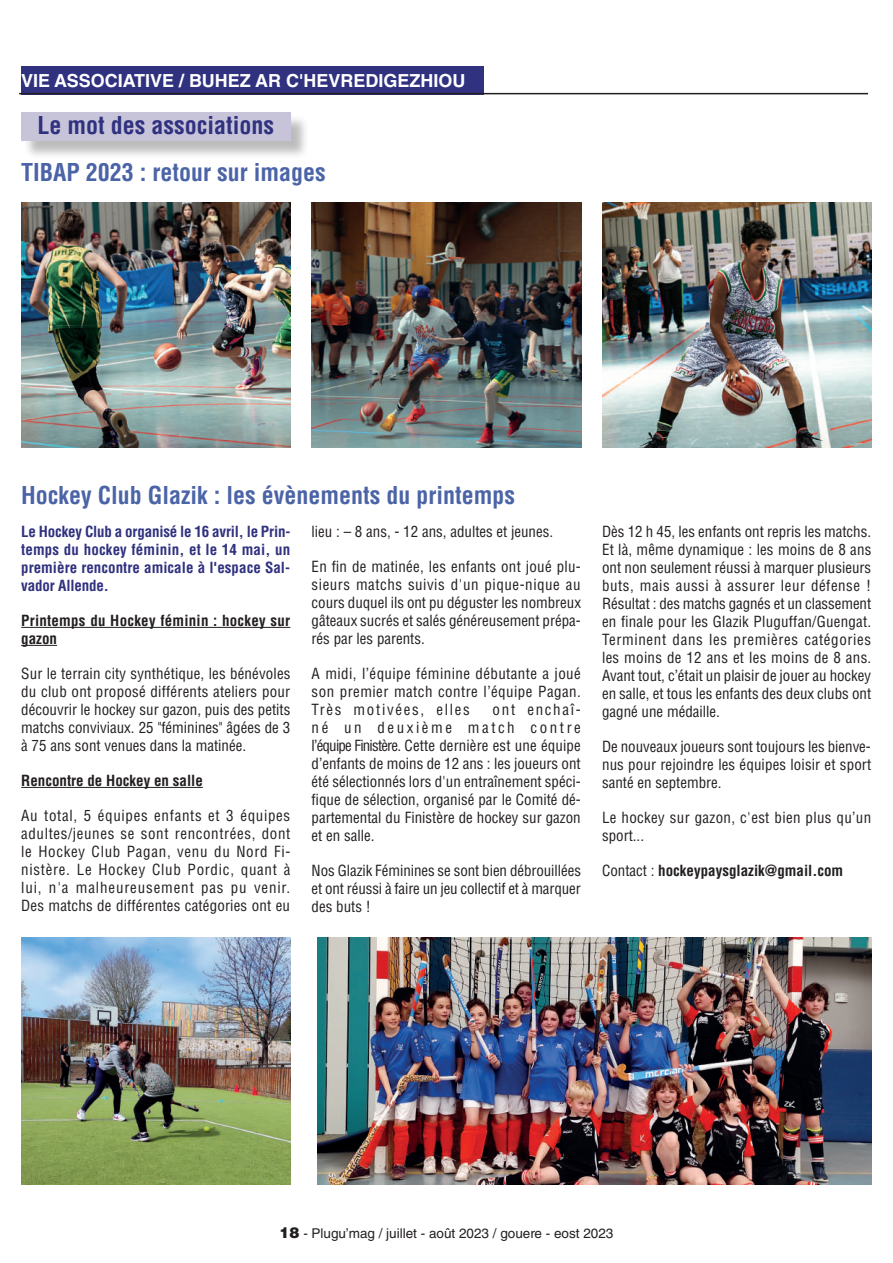
<style>
.page{position:relative;width:893px;height:1263px;background:#fff}
.page>*{position:absolute;margin:0;border:0;box-sizing:border-box;transform-origin:0 0}
.t1{font:700 condensed 24px "Helvetica LT Std";color:#4b64a7}
.t2{font:700 condensed 24px "Helvetica LT Std";color:#30317f}
.t3{font:700 18px "Helvetica LT Std";color:#fff}
.t4{font:condensed 15px/18px "Helvetica LT Std";color:#231f20;text-align:justify}
.t5{font:700 condensed 15px/18px "Helvetica LT Std";color:#30317f;text-align:justify}
.t6{font:700 condensed 15px/18px "Helvetica LT Std";color:#231f20}
.t7{font:condensed 15px/18px "Helvetica LT Std";letter-spacing:.02em;color:#231f20}
.t8{font:13.5px "Helvetica LT Std";color:#231f20}
.s1{font-weight:400}
.s2{font-weight:900;font-size:15px}
</style>
<div class="page">
<div style="left:23px;top:114px;width:286px;height:46px;background:#231f20;opacity:.3"></div>
<div style="left:21px;top:112px;width:270px;height:29px;background:#c7c4da"></div>
<div style="left:21px;top:66px;width:462px;height:28px;background:#30317f"></div>
<hr style="left:19px;top:93px;width:849px;height:1px;background:#231f20">
<hr style="left:21px;top:627px;width:269px;height:1px;background:#231f20">
<hr style="left:21px;top:645px;width:36px;height:1px;background:#231f20">
<hr style="left:21px;top:787px;width:182px;height:1px;background:#231f20">
<img style="left:21px;top:938px;width:270px;height:246px">
<img style="left:318px;top:938px;width:554px;height:246px">
<img style="left:312px;top:203px;width:269px;height:244px">
<img style="left:21px;top:203px;width:269px;height:244px">
<img style="left:602px;top:203px;width:270px;height:244px">
<p class="t3" style="left:21px;top:69px;width:446px">VIE ASSOCIATIVE / BUHEZ AR C'HEVREDIGEZHIOU</p>
<h1 class="t2" style="left:38px;top:110px;width:238px">Le mot des associations</h1>
<h1 class="t1" style="left:21px;top:157px;width:306px">TIBAP 2023 : retour sur images</h1>
<h1 class="t1" style="left:21px;top:480px;width:495px">Hockey Club Glazik : les évènements du printemps</h1>
<p class="t5" style="left:21px;top:522px;width:271px">Le Hockey Club a organisé le 16 avril, le Prin&shy;temps du hockey féminin, et le 14 mai, un première rencontre amicale à l'espace Sal&shy;vador Allende.</p>
<p class="t6" style="left:21px;top:611px;width:270px">Printemps du Hockey féminin : hockey sur gazon</p>
<p class="t4" style="left:21px;top:664px;width:271px">Sur le terrain city synthétique, les bénévoles du club ont proposé différents ateliers pour découvrir le hockey sur gazon, puis des petits matchs conviviaux. 25 "féminines" âgées de 3 à 75 ans sont venues dans la matinée.</p>
<p class="t6" style="left:21px;top:771px;width:183px">Rencontre de Hockey en salle</p>
<p class="t4" style="left:21px;top:806px;width:271px">Au total, 5 équipes enfants et 3 équipes adultes/jeunes se sont rencontrées, dont le Hockey Club Pagan, venu du Nord Fi&shy;nistère. Le Hockey Club Pordic, quant à lui, n'a malheureusement pas pu venir.<br>Des matchs de différentes catégories ont eu</p>
<p class="t4" style="left:312px;top:522px;width:243px">lieu : – 8 ans, - 12 ans, adultes et jeunes.</p>
<p class="t4" style="left:312px;top:557px;width:271px">En fin de matinée, les enfants ont joué plu&shy;sieurs matchs suivis d'un pique-nique au cours duquel ils ont pu déguster les nombreux gâteaux sucrés et salés généreusement prépa&shy;rés par les parents.</p>
<p class="t4" style="left:312px;top:664px;width:271px">A midi, l’équipe féminine débutante a joué son premier match contre l’équipe Pagan.<br>Très motivées, elles</p>
<p class="t4" style="left:312px;top:700px;width:271px;text-indent:181px">ont enchaî&shy;né un deuxième match contre l’équipe Finistère. Cette dernière est une équipe d’enfants de moins de 12 ans : les joueurs ont été sélectionnés lors d'un entraînement spéci&shy;fique de sélection, organisé par le Comité dé&shy;partemental du Finistère de hockey sur gazon et en salle.</p>
<p class="t4" style="left:312px;top:861px;width:271px">Nos Glazik Féminines se sont bien débrouillées et ont réussi à faire un jeu collectif et à marquer des buts !</p>
<p class="t4" style="left:602px;top:522px;width:271px">Dès 12 h 45, les enfants ont repris les matchs.<br>Et là, même dynamique : les moins de 8 ans ont non seulement réussi à marquer plusieurs buts, mais aussi à assurer leur défense !<br>Résultat : des matchs gagnés et un classement en finale pour les Glazik Pluguffan/Guengat.<br>Terminent dans les premières catégories les moins de 12 ans et les moins de 8 ans.<br>Avant tout, c’était un plaisir de jouer au hockey en salle, et tous les enfants des deux clubs ont gagné une médaille.</p>
<p class="t4" style="left:602px;top:737px;width:271px">De nouveaux joueurs sont toujours les bienve&shy;nus pour rejoindre les équipes loisir et sport santé en septembre.</p>
<p class="t7" style="left:602px;top:808px;width:271px">Le hockey sur gazon, c'est bien plus qu’un sport...</p>
<p class="t6" style="left:602px;top:861px;width:243px"><span class="s1">Contact :</span> hockeypaysglazik@gmail.com</p>
<p class="t8" style="left:280px;top:1225px;width:335px"><span class="s2">18</span> - Plugu’mag / juillet - août 2023 / gouere - eost 2023</p>
</div>
